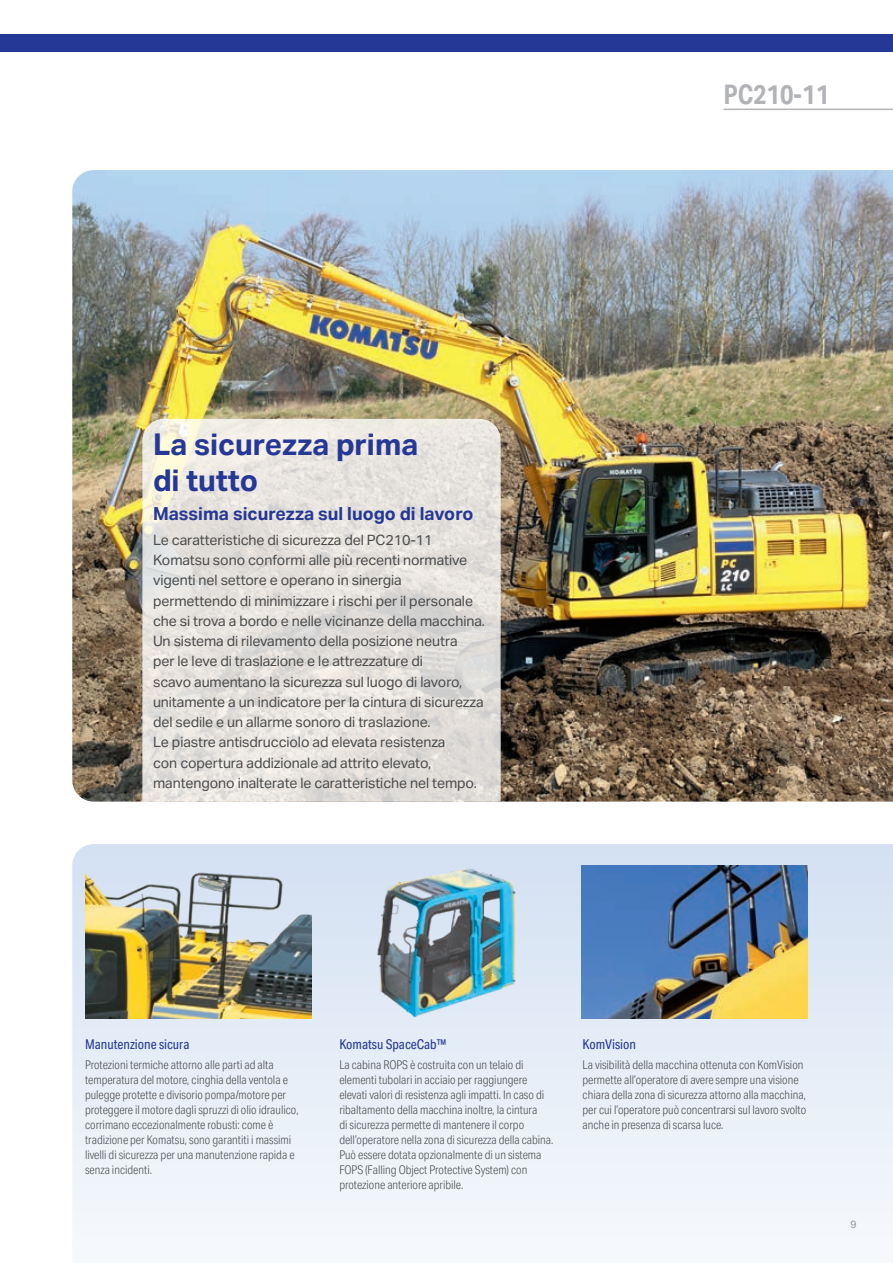
<style>
.page{position:relative;width:893px;height:1263px;background:#fff}
.page>*{position:absolute;margin:0;border:0;box-sizing:border-box;transform-origin:0 0}
.t1{font:700 30px/36px "Aktiv Grotesk";color:#263895}
.t2{font:700 27px "Aktiv Grotesk Cd";color:#b2b3b7}
.t3{font:700 18px "Aktiv Grotesk";color:#263895}
.t4{font:14.25px/20.2px "Aktiv Grotesk";letter-spacing:-.01em;color:#4b4c4d}
.t5{font:13.5px "Aktiv Grotesk Cd";color:#263895}
.t6{font:300 12px/15px "Aktiv Grotesk Cd";color:#4b4c4d}
.t7{font:10.5px "Aktiv Grotesk";color:#939598}
</style>
<div class="page">
<img style="left:72px;top:170px;width:821px;height:631px">
<svg style="left:72px;top:844px;width:821px;height:394px"></svg>
<img style="left:85px;top:865px;width:227px;height:153px">
<img style="left:376px;top:865px;width:141px;height:153px">
<img style="left:581px;top:865px;width:227px;height:153px">
<svg style="left:142px;top:419px;width:359px;height:382px;background:#e5e1dc"></svg>
<hr style="left:723px;top:109px;width:170px;height:1px;background:#b2b3b7">
<div style="left:0;top:34px;width:893px;height:17px;background:#263895"></div>
<h2 class="t2" style="left:723px;top:79px;width:107px">PC210-11</h2>
<h1 class="t1" style="left:153px;top:427px;width:267px">La sicurezza prima di tutto</h1>
<h3 class="t3" style="left:153px;top:503px;width:322px">Massima sicurezza sul luogo di lavoro</h3>
<p class="t4" style="left:153px;top:530px;width:334px">Le caratteristiche di sicurezza del PC210-11<br>Komatsu sono conformi alle più recenti normative vigenti nel settore e operano in sinergia permettendo di minimizzare i rischi per il personale che si trova a bordo e nelle vicinanze della macchina.<br>Un sistema di rilevamento della posizione neutra<br>per le leve di traslazione e le attrezzature di<br>scavo aumentano la sicurezza sul luogo di lavoro, unitamente a un indicatore per la cintura di sicurezza del sedile e un allarme sonoro di traslazione.<br>Le piastre antisdrucciolo ad elevata resistenza<br>con copertura addizionale ad attrito elevato, mantengono inalterate le caratteristiche nel tempo.</p>
<p class="t5" style="left:85px;top:1037px;width:106px">Manutenzione sicura</p>
<p class="t6" style="left:85px;top:1057px;width:215px">Protezioni termiche attorno alle parti ad alta temperatura del motore, cinghia della ventola e pulegge protette e divisorio pompa/motore per proteggere il motore dagli spruzzi di olio idraulico, corrimano eccezionalmente robusti: come è tradizione per Komatsu, sono garantiti i massimi livelli di sicurezza per una manutenzione rapida e senza incidenti.</p>
<p class="t5" style="left:339px;top:1037px;width:108px">Komatsu SpaceCab™</p>
<p class="t6" style="left:339px;top:1057px;width:216px">La cabina ROPS è costruita con un telaio di elementi tubolari in acciaio per raggiungere elevati valori di resistenza agli impatti. In caso di ribaltamento della macchina inoltre, la cintura<br>di sicurezza permette di mantenere il corpo dell’operatore nella zona di sicurezza della cabina.<br>Può essere dotata opzionalmente di un sistema FOPS (Falling Object Protective System) con protezione anteriore apribile.</p>
<p class="t5" style="left:583px;top:1037px;width:55px">KomVision</p>
<p class="t6" style="left:583px;top:1057px;width:225px">La visibilità della macchina ottenuta con KomVision permette all’operatore di avere sempre una visione chiara della zona di sicurezza attorno alla macchina, per cui l’operatore può concentrarsi sul lavoro svolto anche in presenza di scarsa luce.</p>
<p class="t7" style="left:850px;top:1218px;width:8px">9</p>
</div>
